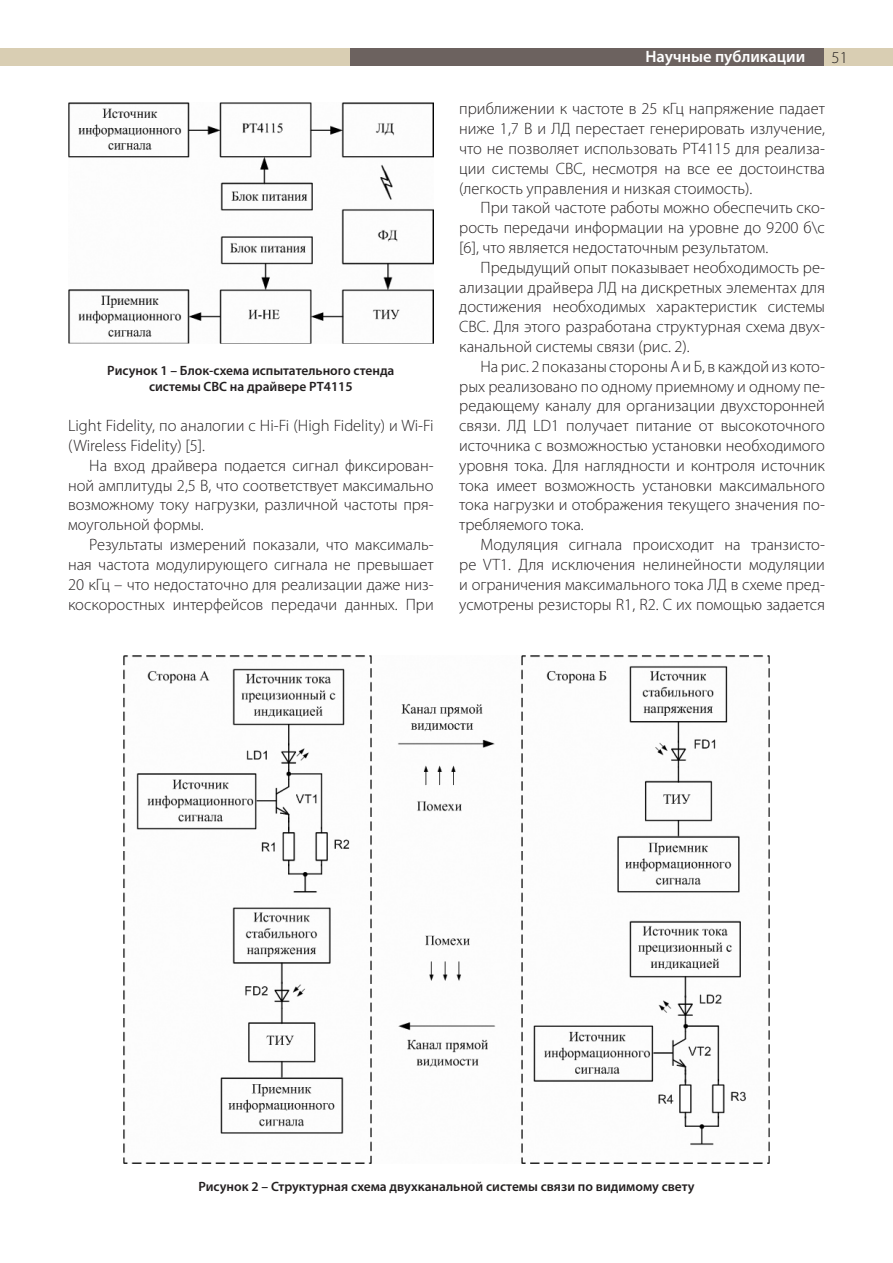
<style>
.page{position:relative;width:893px;height:1263px;background:#fff}
.page>*{position:absolute;margin:0;border:0;box-sizing:border-box;transform-origin:0 0}
.t1{font:300 16.65px "Myriad Pro";color:#231f20}
.t2{font:300 16.5px/19.8px "Myriad Pro";color:#231f20;text-align:justify}
.t3{font:600 16.5px "Myriad Pro";color:#fff}
.t4{font:600 13.5px/16.2px "Myriad Pro";color:#231f20;text-align:center}
</style>
<div class="page">
<div style="left:824px;top:48px;width:69px;height:18px;background:#d9ceb3"></div>
<div style="left:350px;top:48px;width:474px;height:18px;background:#6c625f"></div>
<div style="left:0;top:48px;width:350px;height:18px;background:#d9ceb3"></div>
<img style="left:68px;top:102px;width:366px;height:241px">
<img style="left:124px;top:655px;width:645px;height:508px">
<p class="t4" style="left:107px;top:362px;width:289px">Рисунок 1 – Блок-схема испытательного стенда системы СВС на драйвере PT4115</p>
<p class="t2" style="left:68px;top:416px;width:367px">Light Fidelity, по аналогии с Hi-Fi (High Fidelity) и Wi-Fi (Wireless Fidelity) [5].</p>
<p class="t2" style="left:68px;top:456px;width:367px;text-indent:21px">На вход драйвера подается сигнал фиксирован&shy;ной амплитуды 2,5 В, что соответствует максимально возможному току нагрузки, различной частоты пря&shy;моугольной формы.</p>
<p class="t2" style="left:68px;top:535px;width:367px;text-indent:21px">Результаты измерений показали, что максималь&shy;ная частота модулирующего сигнала не превышает 20 кГц – что недостаточно для реализации даже низ&shy;коскоростных интерфейсов передачи данных. При</p>
<p class="t3" style="left:645px;top:45px;width:161px">Научные публикации</p>
<p class="t1" style="left:832px;top:49px;width:18px">51</p>
<p class="t2" style="left:459px;top:99px;width:367px">приближении к частоте в 25 кГц напряжение падает ниже 1,7 В и ЛД перестает генерировать излучение, что не позволяет использовать PT4115 для реализа&shy;ции системы СВС, несмотря на все ее достоинства (легкость управления и низкая стоимость).</p>
<p class="t2" style="left:459px;top:198px;width:367px;text-indent:21px">При такой частоте работы можно обеспечить ско&shy;рость передачи информации на уровне до 9200 б\с [6], что является недостаточным результатом.</p>
<p class="t2" style="left:459px;top:258px;width:367px;text-indent:21px">Предыдущий опыт показывает необходимость ре&shy;ализации драйвера ЛД на дискретных элементах для достижения необходимых характеристик системы СВС. Для этого разработана структурная схема двух&shy;канальной системы связи (рис. 2).</p>
<p class="t2" style="left:459px;top:357px;width:367px;text-indent:21px">На рис. 2 показаны стороны А и Б, в каждой из кото&shy;рых реализовано по одному приемному и одному пе&shy;редающему каналу для организации двухсторонней связи. ЛД LD1 получает питание от высокоточного источника с возможностью установки необходимого уровня тока. Для наглядности и контроля источник тока имеет возможность установки максимального тока нагрузки и отображения текущего значения по&shy;требляемого тока.</p>
<p class="t2" style="left:459px;top:535px;width:367px;text-indent:21px">Модуляция сигнала происходит на транзисто&shy;ре VT1. Для исключения нелинейности модуляции и ограничения максимального тока ЛД в схеме пред&shy;усмотрены резисторы R1, R2. С их помощью задается</p>
<p class="t4" style="left:198px;top:1178px;width:498px">Рисунок 2 – Структурная схема двухканальной системы связи по видимому свету</p>
</div>
